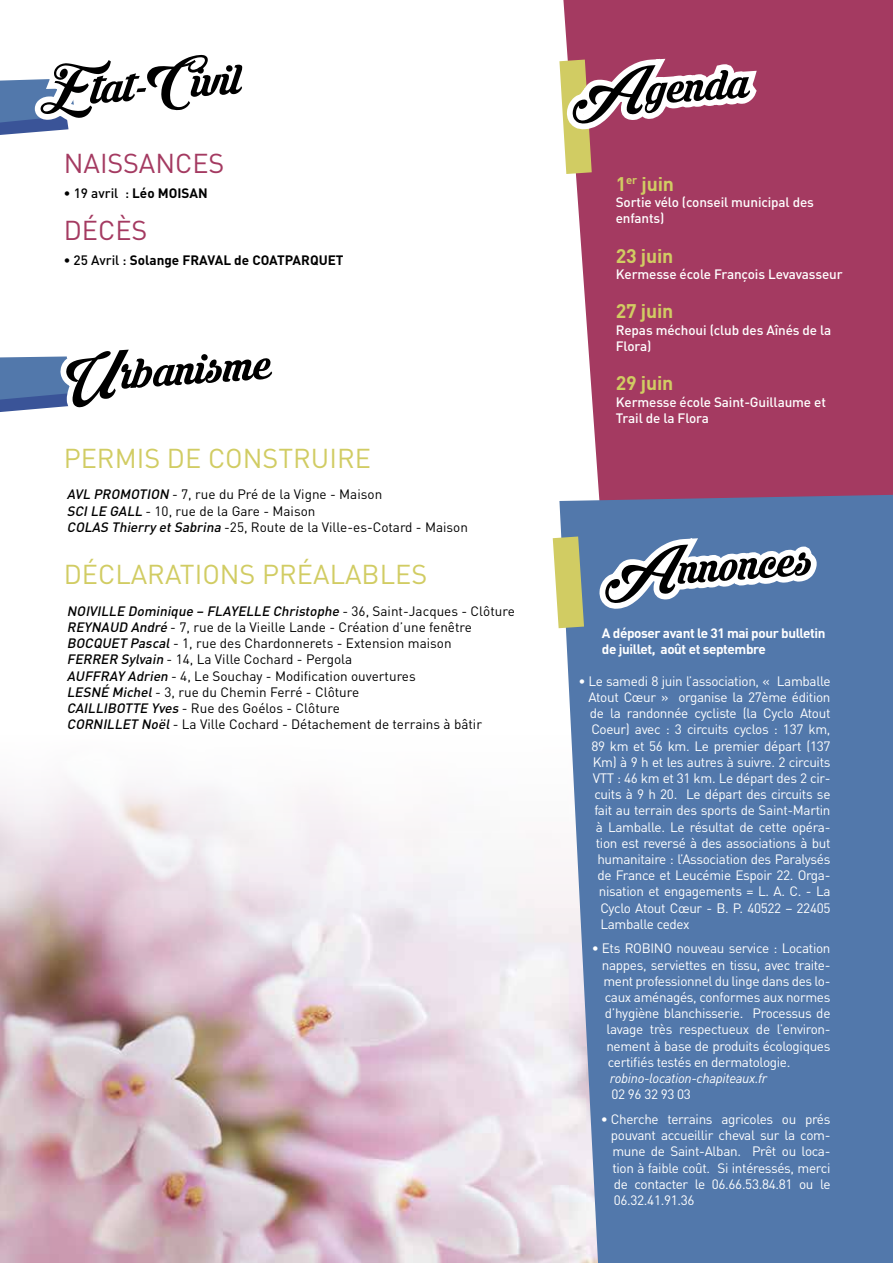
<style>
.page{position:relative;width:893px;height:1263px;background:#fff}
.page>*{position:absolute;margin:0;border:0;box-sizing:border-box;transform-origin:0 0}
.t1{font:52.5px "Krinkes Decor PERSONALUSE";color:#000}
.t2{font:27px "DIN";color:#d1cc63}
.t3{font:27px "DIN";color:#a43a61}
.t4{font:700 19.5px "DIN";letter-spacing:-.01em;color:#d1cc63}
.t5{font:13.5px/16.2px "DIN";letter-spacing:-.025em;color:#fff;text-align:justify}
.t6{font:13.5px/16.2px "DIN";color:#000}
.t7{font:500 13.5px/16.2px "DIN";letter-spacing:-.01em;color:#fff}
.t8{font:700 13.5px/16.2px "DIN";letter-spacing:-.03em;color:#fff}
.t9{font:700 13.5px "DIN";color:#000}
.t10{font:italic 13.5px "DIN";letter-spacing:-.025em;color:#fff}
.s1{font-weight:500}
.s2{font-weight:500;font-style:italic}
</style>
<div class="page">
<img style="left:0;top:782px;width:559px;height:481px">
<div style="left:563px;top:0;width:330px;height:495px;background:#a43a61"></div>
<div style="left:559px;top:495px;width:334px;height:768px;background:#5278ab"></div>
<svg style="left:553px;top:536px;width:31px;height:92px;background:#c7c778"></svg>
<svg style="left:590px;top:487px;width:235px;height:131px"></svg>
<svg style="left:559px;top:9px;width:206px;height:165px"></svg>
<svg style="left:0;top:79px;width:74px;height:56px"></svg>
<svg style="left:0;top:356px;width:88px;height:56px"></svg>
<h1 class="t1" style="left:37px;top:58px;width:203px;rotate:-4deg">Etat-Civil</h1>
<h2 class="t3" style="left:64px;top:146px;width:162px">NAISSANCES</h2>
<p class="t9" style="left:64px;top:184px;width:146px">• <span class="s1">19 avril :</span> Léo MOISAN</p>
<h2 class="t3" style="left:64px;top:213px;width:85px">DÉCÈS</h2>
<p class="t9" style="left:64px;top:251px;width:281px">• <span class="s1">25 Avril :</span> Solange FRAVAL de COATPARQUET</p>
<h1 class="t1" style="left:64px;top:344px;width:206px;rotate:-4deg">Urbanisme</h1>
<h2 class="t2" style="left:64px;top:441px;width:309px">PERMIS DE CONSTRUIRE</h2>
<p class="t6" style="left:67px;top:486px;width:403px"><span class="s2">AVL PROMOTION</span> - 7, rue du Pré de la Vigne - Maison<br><span class="s2">SCILE GALL</span> - 10, rue de la Gare - Maison<br><span class="s2">COLAS Thierry etSabrina</span> -25, Route de la Ville-es-Cotard - Maison</p>
<h2 class="t2" style="left:64px;top:558px;width:365px">DÉCLARATIONS PRÉALABLES</h2>
<p class="t6" style="left:67px;top:602px;width:449px"><span class="s2">NOIVILLE Dominique – FLAYELLE Christophe</span> - 3 6 , S a i n t - J a c q u e s - C l ô t u re <span class="s2">REYNAUD André</span> - 7, rue de la Vieille Lande - Création d’une fenêtre <span class="s2">BOCQUET Pascal</span>- 1, rue des Chardonnerets - Extension maison<br><span class="s2">FERRER Sylvain</span> - 14, La Ville Cochard - Pergola<br><span class="s2">AUFFRAY Adrien</span> - 4, Le Souchay - Modification ouvertures<br><span class="s2">LESNÉ Michel</span>- 3, rue du Chemin Ferré - Clôture<br><span class="s2">CAILLIBOTTE Yves</span> - Rue des Goélos - Clôture<br><span class="s2">CORNILLET Noël</span>- La Ville Cochard - Détachement de terrains à bâtir</p>
<h1 class="t1" style="left:569px;top:61px;width:179px;rotate:-4deg">Agenda</h1>
<h3 class="t4" style="left:616px;top:171px;width:60px">1<sup>er</sup> juin</h3>
<p class="t7" style="left:616px;top:193px;width:200px">Sortie vélo (conseil municipal des enfants)</p>
<h3 class="t4" style="left:616px;top:243px;width:59px">23 juin</h3>
<p class="t7" style="left:616px;top:265px;width:228px">Kermesse école François Levavasseur</p>
<h3 class="t4" style="left:616px;top:299px;width:59px">27 juin</h3>
<p class="t7" style="left:616px;top:321px;width:217px">Repas méchoui (club des Aînés de la<br>Flora)</p>
<h3 class="t4" style="left:616px;top:371px;width:59px">29 juin</h3>
<p class="t7" style="left:616px;top:393px;width:212px">Kermesse école Saint-Guillaume et<br>Trail de la Flora</p>
<h1 class="t1" style="left:601px;top:540px;width:210px;rotate:-4deg">Annonces</h1>
<p class="t8" style="left:602px;top:624px;width:225px">A déposer avant le 31 mai pour bulletin de juillet, août et septembre</p>
<p class="t5" style="left:578px;top:672px;width:254px">• Le samedi 8 juin l’association, « Lamballe</p>
<p class="t5" style="left:588px;top:689px;width:244px">Atout Cœur » organise la 27ème édition</p>
<p class="t5" style="left:590px;top:705px;width:242px">de la randonnée cycliste (la Cyclo Atout</p>
<p class="t5" style="left:591px;top:721px;width:241px">Coeur) avec : 3 circuits cyclos : 137 km,</p>
<p class="t5" style="left:591px;top:737px;width:241px">89 km et 56 km. Le premier départ (137</p>
<p class="t5" style="left:593px;top:753px;width:239px">Km) à 9 h et les autres à suivre. 2 circuits</p>
<p class="t5" style="left:593px;top:770px;width:239px">VTT : 46 km et 31 km. Le départ des 2 cir-</p>
<p class="t5" style="left:594px;top:786px;width:238px">cuits à 9 h 20. Le départ des circuits se</p>
<p class="t5" style="left:594px;top:802px;width:238px">fait au terrain des sports de Saint-Martin</p>
<p class="t5" style="left:596px;top:818px;width:236px">à Lamballe. Le résultat de cette opéra-</p>
<p class="t5" style="left:596px;top:834px;width:236px">tion est reversé à des associations à but</p>
<p class="t5" style="left:597px;top:851px;width:235px">humanitaire : l’Association des Paralysés</p>
<p class="t5" style="left:597px;top:867px;width:235px">de France et Leucémie Espoir 22. Orga-</p>
<p class="t5" style="left:599px;top:883px;width:233px">nisation et engagements = L. A. C. - La</p>
<p class="t5" style="left:600px;top:899px;width:232px">Cyclo Atout Cœur - B. P. 40522 – 22405</p>
<p class="t5" style="left:600px;top:915px;width:91px">Lamballe cedex</p>
<p class="t5" style="left:592px;top:940px;width:240px">• Ets ROBINO nouveau service : Location</p>
<p class="t5" style="left:602px;top:956px;width:230px">nappes, serviettes en tissu, avec traite-</p>
<p class="t5" style="left:603px;top:973px;width:229px">ment professionnel du linge dans des lo-</p>
<p class="t5" style="left:605px;top:989px;width:227px">caux aménagés, conformes aux normes</p>
<p class="t5" style="left:605px;top:1005px;width:227px">d’hygiène blanchisserie. Processus de</p>
<p class="t5" style="left:606px;top:1021px;width:226px">lavage très respectueux de l’environ-</p>
<p class="t5" style="left:606px;top:1037px;width:226px">nement à base de produits écologiques</p>
<p class="t5" style="left:608px;top:1054px;width:184px">certifiés testés en dermatologie.</p>
<p class="t10" style="left:610px;top:1070px;width:159px">robino-location-chapiteaux.fr</p>
<p class="t5" style="left:611px;top:1086px;width:81px">02 96 32 93 03</p>
<p class="t5" style="left:611px;top:1111px;width:221px;text-indent:-10px">• Cherche terrains agricoles ou prés pouvant accueillir cheval sur la com&shy;mune de Saint-Alban. Prêt ou loca&shy;tion à faible coût. Si intéressés, merci de contacter le 06.66.53.84.81 ou le 06.32.41.91.36</p>
</div>
